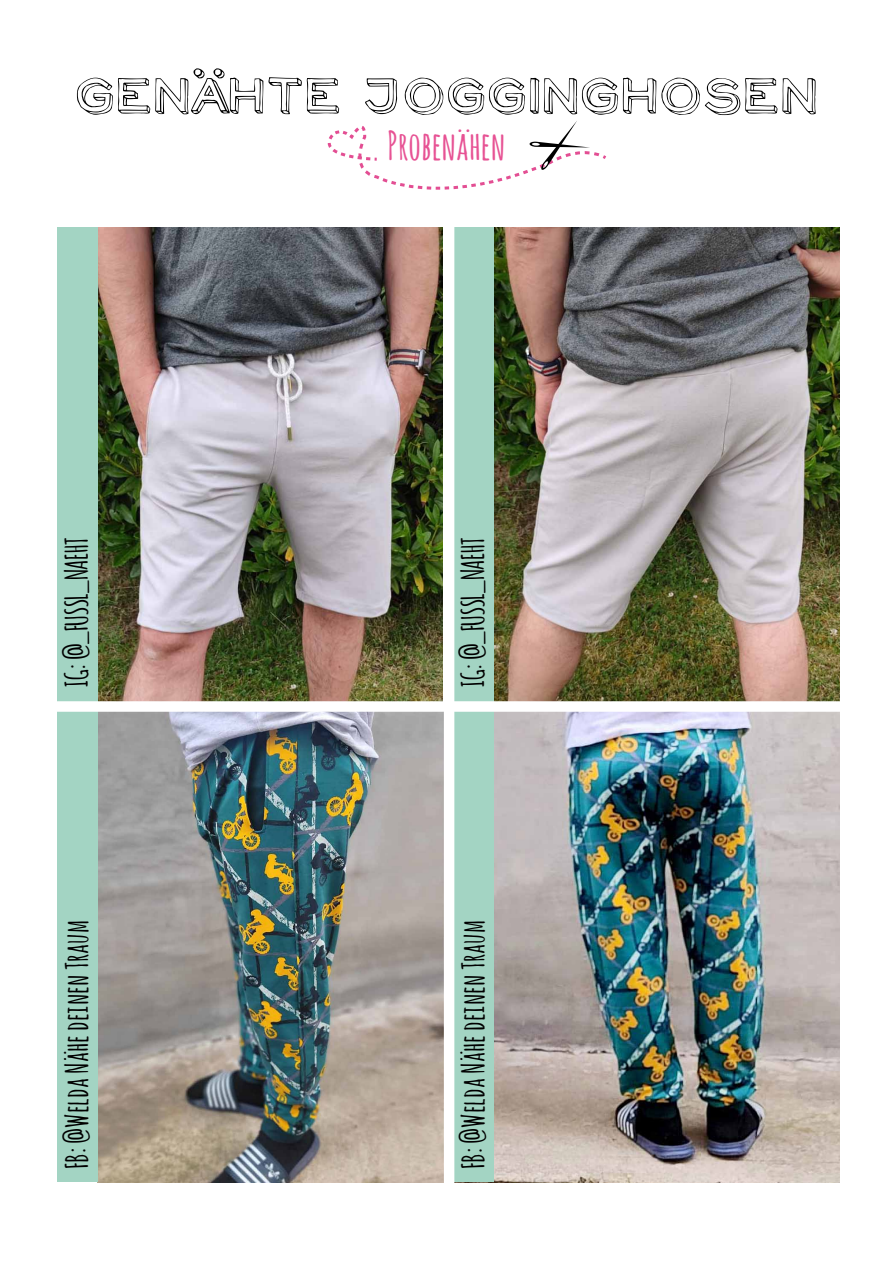
<style>
.page{position:relative;width:893px;height:1263px;background:#fff}
.page>*{position:absolute;margin:0;border:0;box-sizing:border-box;transform-origin:0 0}
.t1{font:54px "Neo Retro Draw";letter-spacing:-.01em;color:#000}
.t2{font:700 39px "Amatic SC";color:#e75294}
.t3{font:700 30.6px "Amatic SC";color:#000}
.t4{font:700 30.6px "Amatic";color:#000}
</style>
<div class="page">
<img style="left:98px;top:712px;width:346px;height:470px">
<div style="left:57px;top:706px;width:41px;height:476px;background:#a3d4c3"></div>
<img style="left:494px;top:712px;width:345px;height:470px">
<div style="left:453px;top:706px;width:41px;height:476px;background:#a3d4c3"></div>
<img style="left:98px;top:227px;width:345px;height:474px">
<div style="left:57px;top:227px;width:41px;height:476px;background:#a3d4c3"></div>
<img style="left:494px;top:227px;width:345px;height:474px">
<div style="left:453px;top:227px;width:41px;height:476px;background:#a3d4c3"></div>
<div style="left:29px;top:701px;width:852px;height:11px;background:#fff"></div>
<svg style="left:327px;top:121px;width:279px;height:69px"></svg>
<h1 class="t1" style="left:74px;top:66px;width:746px">GENÄHTE JOGGINGHOSEN</h1>
<p class="t2" style="left:387px;top:118px;width:119px">Probenähen</p>
<p class="t4" style="left:55px;top:687px;width:151px;rotate:-90deg">IG: @_fussl_naeht</p>
<p class="t4" style="left:451px;top:687px;width:151px;rotate:-90deg">IG: @_fussl_naeht</p>
<p class="t3" style="left:55px;top:1169px;width:251px;rotate:-90deg">FB: @Welda Nähe deinen Traum</p>
<p class="t3" style="left:451px;top:1169px;width:251px;rotate:-90deg">FB: @Welda Nähe deinen Traum</p>
</div>
